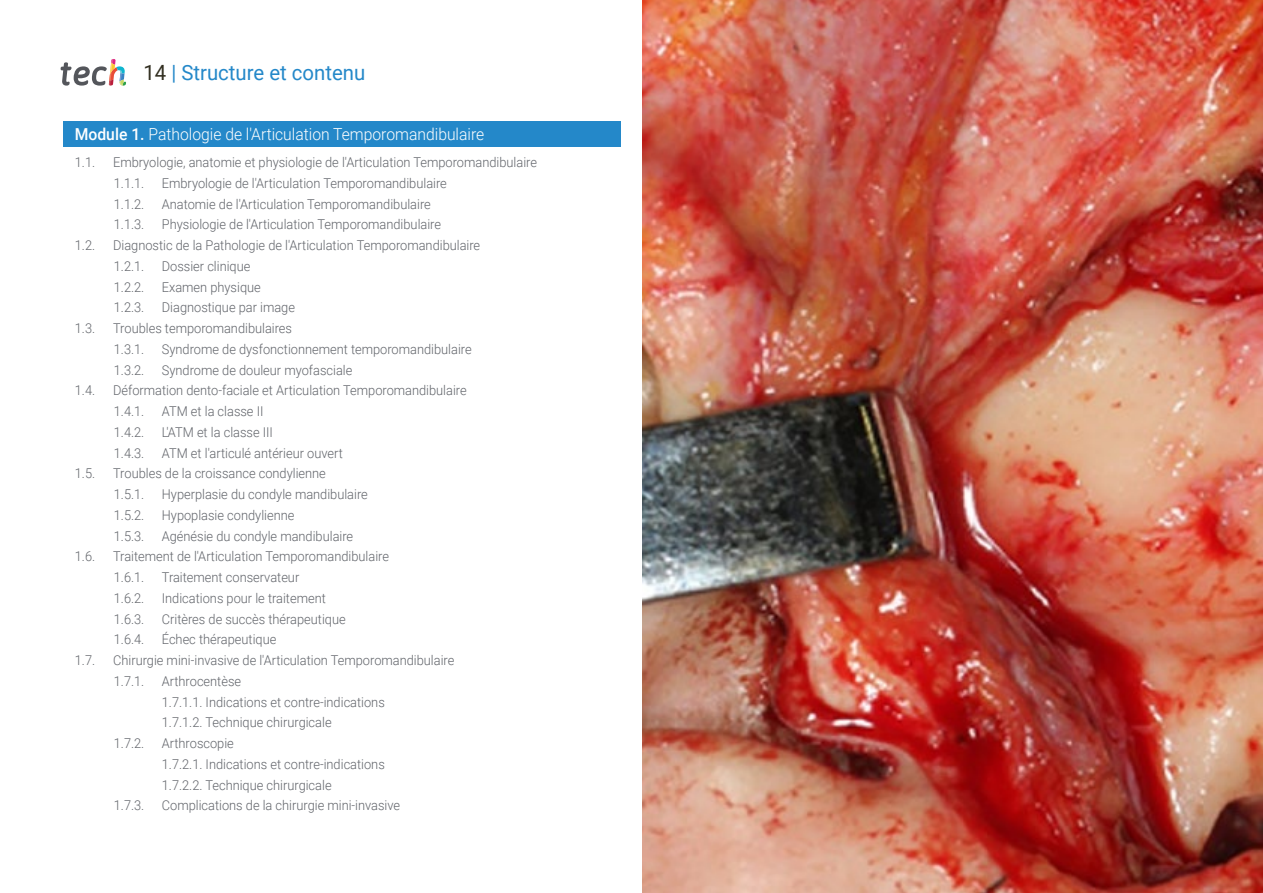
<style>
.page{position:relative;width:1263px;height:893px;background:#fff}
.page>*{position:absolute;margin:0;border:0;box-sizing:border-box;transform-origin:0 0}
.t1{font:21px "Roboto";color:#2488c9}
.t2{font:300 16.5px "Roboto";color:#fff;scale:.95 1}
.t3{font:300 13.5px/20.7px "Roboto";color:#61646a;scale:.95 1}
.s1{color:#312e20}
.s2{font-weight:500}
</style>
<div class="page">
<div style="left:64px;top:121px;width:557px;height:25px;background:#2488c9"></div>
<svg style="left:61px;top:59px;width:65px;height:27px"></svg>
<img style="left:642px;top:0;width:621px;height:893px">
<h1 class="t1" style="left:144px;top:57px;width:223px"><span class="s1">14</span> | Structure et contenu</h1>
<p class="t2" style="left:75px;top:123px;width:432px"><span class="s2">Module 1.</span> Pathologie de l'Articulation Temporomandibulaire</p>
<p class="t3" style="left:75px;top:151px;width:23px">1.1.</p>
<p class="t3" style="left:113px;top:151px;width:448px">Embryologie, anatomie et physiologie de l'Articulation Temporomandibulaire<br>1.1.1.</p>
<p class="t3" style="left:162px;top:172px;width:302px">Embryologie de l'Articulation Temporomandibulaire</p>
<p class="t3" style="left:114px;top:193px;width:34px">1.1.2.</p>
<p class="t3" style="left:162px;top:193px;width:285px">Anatomie de l'Articulation Temporomandibulaire</p>
<p class="t3" style="left:114px;top:214px;width:34px">1.1.3.</p>
<p class="t3" style="left:162px;top:214px;width:295px">Physiologie de l'Articulation Temporomandibulaire</p>
<p class="t3" style="left:75px;top:234px;width:23px">1.2.</p>
<p class="t3" style="left:113px;top:234px;width:388px">Diagnostic de la Pathologie de l'Articulation Temporomandibulaire<br>1.2.1.</p>
<p class="t3" style="left:162px;top:255px;width:95px">Dossier clinique</p>
<p class="t3" style="left:114px;top:276px;width:34px">1.2.2.</p>
<p class="t3" style="left:162px;top:276px;width:106px">Examen physique</p>
<p class="t3" style="left:114px;top:297px;width:34px">1.2.3.</p>
<p class="t3" style="left:162px;top:297px;width:142px">Diagnostique par image</p>
<p class="t3" style="left:75px;top:317px;width:23px">1.3.</p>
<p class="t3" style="left:113px;top:317px;width:190px">Troubles temporomandibulaires<br>1.3.1.</p>
<p class="t3" style="left:162px;top:338px;width:328px">Syndrome de dysfonctionnement temporomandibulaire</p>
<p class="t3" style="left:114px;top:359px;width:34px">1.3.2.</p>
<p class="t3" style="left:162px;top:359px;width:202px">Syndrome de douleur myofasciale</p>
<p class="t3" style="left:75px;top:380px;width:23px">1.4.</p>
<p class="t3" style="left:113px;top:380px;width:374px">Déformation dento-faciale et Articulation Temporomandibulaire<br>1.4.1.</p>
<p class="t3" style="left:162px;top:400px;width:109px">ATM et la classe II</p>
<p class="t3" style="left:114px;top:421px;width:34px">1.4.2.</p>
<p class="t3" style="left:162px;top:421px;width:119px">L'ATM et la classe III</p>
<p class="t3" style="left:114px;top:442px;width:34px">1.4.3.</p>
<p class="t3" style="left:162px;top:442px;width:192px">ATM et l'articulé antérieur ouvert</p>
<p class="t3" style="left:75px;top:463px;width:23px">1.5.</p>
<p class="t3" style="left:113px;top:463px;width:226px">Troubles de la croissance condylienne<br>1.5.1.</p>
<p class="t3" style="left:162px;top:483px;width:218px">Hyperplasie du condyle mandibulaire</p>
<p class="t3" style="left:114px;top:504px;width:34px">1.5.2.</p>
<p class="t3" style="left:162px;top:504px;width:141px">Hypoplasie condylienne</p>
<p class="t3" style="left:114px;top:525px;width:34px">1.5.3.</p>
<p class="t3" style="left:162px;top:525px;width:203px">Agénésie du condyle mandibulaire</p>
<p class="t3" style="left:75px;top:546px;width:23px">1.6.</p>
<p class="t3" style="left:113px;top:546px;width:292px">Traitement de l'Articulation Temporomandibulaire<br>1.6.1.</p>
<p class="t3" style="left:162px;top:566px;width:146px">Traitement conservateur</p>
<p class="t3" style="left:114px;top:587px;width:34px">1.6.2.</p>
<p class="t3" style="left:162px;top:587px;width:174px">Indications pour le traitement</p>
<p class="t3" style="left:114px;top:608px;width:34px">1.6.3.</p>
<p class="t3" style="left:162px;top:608px;width:195px">Critères de succès thérapeutique</p>
<p class="t3" style="left:114px;top:629px;width:34px">1.6.4.</p>
<p class="t3" style="left:162px;top:629px;width:122px">Échec thérapeutique</p>
<p class="t3" style="left:75px;top:649px;width:23px">1.7.</p>
<p class="t3" style="left:113px;top:649px;width:361px">Chirurgie mini-invasive de l'Articulation Temporomandibulaire<br>1.7.1.</p>
<p class="t3" style="left:162px;top:670px;width:236px">Arthrocentèse<br>1.7.1.1. Indications et contre-indications<br>1.7.1.2. Technique chirurgicale</p>
<p class="t3" style="left:114px;top:732px;width:34px">1.7.2.</p>
<p class="t3" style="left:162px;top:732px;width:236px">Arthroscopie<br>1.7.2.1. Indications et contre-indications<br>1.7.2.2. Technique chirurgicale</p>
<p class="t3" style="left:114px;top:795px;width:34px">1.7.3.</p>
<p class="t3" style="left:162px;top:795px;width:252px">Complications de la chirurgie mini-invasive</p>
</div>
